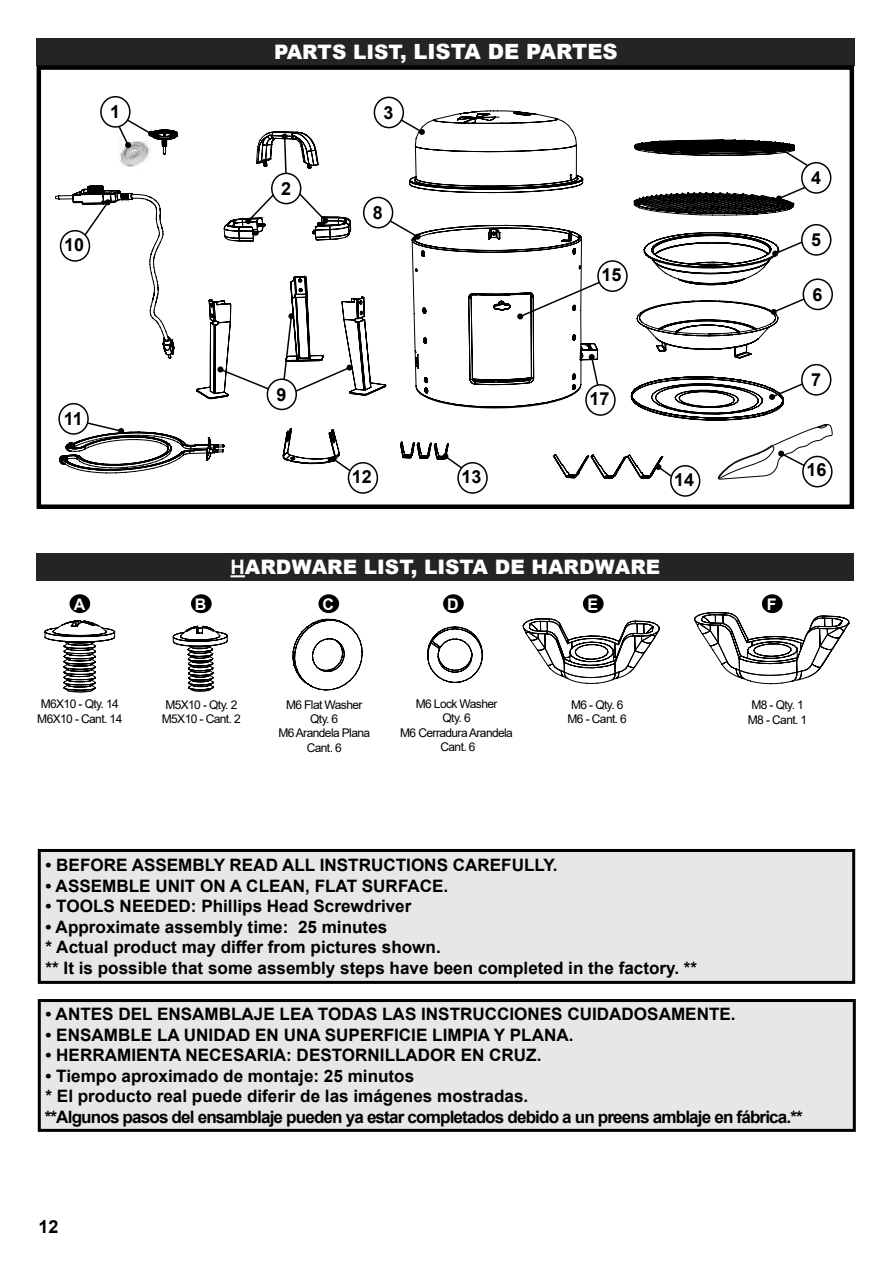
<style>
.page{position:relative;width:893px;height:1263px;background:#fff}
.page>*{position:absolute;margin:0;border:0;box-sizing:border-box;transform-origin:0 0}
.t1{font:900 21px "Arial";color:#fff}
.t2{font:900 19.95px "Arial";color:#fff}
.t3{font:700 18px "Arial";color:#000}
.t4{font:700 17.1px/20.5px "Arial";color:#000}
.t5{font:700 16.05px "Arial";color:#fff}
.t6{font:12px/14.4px "Arial";letter-spacing:-.05em;color:#000}
.s1{font-size:19.95px}
.s2{font-weight:700}
</style>
<div class="page">
<svg style="left:55px;top:111px;width:740px;height:363px"></svg>
<div style="left:39px;top:850px;width:815px;height:132px;background:#e6e7e8"></div>
<div style="left:38px;top:849px;width:817px;height:135px;border:3px solid #000"></div>
<div style="left:39px;top:1000px;width:815px;height:130px;background:#e6e7e8"></div>
<div style="left:38px;top:999px;width:818px;height:133px;border:3px solid #000"></div>
<div style="left:37px;top:38px;width:818px;height:27px;background:#242425"></div>
<div style="left:37px;top:65px;width:817px;height:444px;border:4px solid #000"></div>
<svg style="left:387px;top:111px;width:38px;height:24px"></svg>
<div style="left:374px;top:97px;width:29px;height:31px;background:#fff;border-radius:50%"></div>
<div style="left:374px;top:97px;width:30px;height:31px;border:2px solid #000;border-radius:50%"></div>
<svg style="left:383px;top:216px;width:38px;height:24px"></svg>
<div style="left:364px;top:197px;width:29px;height:31px;background:#fff;border-radius:50%"></div>
<div style="left:363px;top:197px;width:30px;height:31px;border:2px solid #000;border-radius:50%"></div>
<svg style="left:636px;top:295px;width:174px;height:64px"></svg>
<div style="left:803px;top:279px;width:29px;height:30px;background:#fff;border-radius:50%"></div>
<div style="left:803px;top:278px;width:30px;height:32px;border:2px solid #000;border-radius:50%"></div>
<svg style="left:769px;top:380px;width:39px;height:20px"></svg>
<div style="left:802px;top:365px;width:29px;height:30px;background:#fff;border-radius:50%"></div>
<div style="left:801px;top:364px;width:30px;height:32px;border:2px solid #000;border-radius:50%"></div>
<svg style="left:80px;top:418px;width:44px;height:16px"></svg>
<div style="left:59px;top:404px;width:29px;height:30px;background:#fff;border-radius:50%"></div>
<div style="left:58px;top:403px;width:31px;height:32px;border:2px solid #000;border-radius:50%"></div>
<svg style="left:218px;top:367px;width:57px;height:26px"></svg>
<svg style="left:217px;top:366px;width:7px;height:7px"></svg>
<svg style="left:282px;top:313px;width:70px;height:83px"></svg>
<div style="left:267px;top:379px;width:29px;height:30px;background:#fff;border-radius:50%"></div>
<div style="left:267px;top:378px;width:30px;height:32px;border:2px solid #000;border-radius:50%"></div>
<svg style="left:75px;top:199px;width:36px;height:49px"></svg>
<div style="left:61px;top:231px;width:28px;height:30px;background:#fff;border-radius:50%"></div>
<div style="left:60px;top:230px;width:30px;height:32px;border:2px solid #000;border-radius:50%"></div>
<svg style="left:282px;top:428px;width:398px;height:55px"></svg>
<div style="left:348px;top:463px;width:29px;height:30px;background:#fff;border-radius:50%"></div>
<div style="left:348px;top:462px;width:30px;height:32px;border:2px solid #000;border-radius:50%"></div>
<div style="left:458px;top:463px;width:29px;height:30px;background:#fff;border-radius:50%"></div>
<div style="left:457px;top:462px;width:31px;height:32px;border:2px solid #000;border-radius:50%"></div>
<div style="left:37px;top:553px;width:817px;height:28px;background:#242425"></div>
<svg style="left:230px;top:575px;width:15px;height:2px"></svg>
<svg style="left:694px;top:612px;width:155px;height:72px"></svg>
<svg style="left:173px;top:625px;width:55px;height:66px"></svg>
<svg style="left:292px;top:619px;width:71px;height:71px"></svg>
<svg style="left:427px;top:626px;width:56px;height:57px"></svg>
<svg style="left:522px;top:618px;width:138px;height:66px"></svg>
<svg style="left:44px;top:620px;width:71px;height:72px"></svg>
<div style="left:70px;top:594px;width:20px;height:19px;background:#000;border-radius:50%"></div>
<div style="left:191px;top:594px;width:21px;height:19px;background:#000;border-radius:50%"></div>
<div style="left:318px;top:594px;width:21px;height:19px;background:#000;border-radius:50%"></div>
<div style="left:443px;top:594px;width:21px;height:19px;background:#000;border-radius:50%"></div>
<div style="left:583px;top:594px;width:21px;height:19px;background:#000;border-radius:50%"></div>
<div style="left:762px;top:594px;width:21px;height:19px;background:#000;border-radius:50%"></div>
<div style="left:671px;top:466px;width:29px;height:30px;background:#fff;border-radius:50%"></div>
<div style="left:670px;top:465px;width:30px;height:32px;border:2px solid #000;border-radius:50%"></div>
<svg style="left:282px;top:133px;width:6px;height:40px"></svg>
<svg style="left:245px;top:189px;width:34px;height:35px"></svg>
<svg style="left:294px;top:188px;width:34px;height:36px"></svg>
<div style="left:272px;top:173px;width:29px;height:31px;background:#fff;border-radius:50%"></div>
<div style="left:271px;top:173px;width:30px;height:31px;border:2px solid #000;border-radius:50%"></div>
<svg style="left:776px;top:182px;width:34px;height:19px"></svg>
<svg style="left:778px;top:147px;width:34px;height:24px"></svg>
<div style="left:777px;top:146px;width:7px;height:6px;background:#000;border-radius:50%"></div>
<div style="left:802px;top:163px;width:29px;height:30px;background:#fff;border-radius:50%"></div>
<div style="left:801px;top:162px;width:30px;height:32px;border:2px solid #000;border-radius:50%"></div>
<svg style="left:517px;top:279px;width:88px;height:40px"></svg>
<div style="left:598px;top:261px;width:29px;height:30px;background:#fff;border-radius:50%"></div>
<div style="left:597px;top:260px;width:31px;height:32px;border:2px solid #000;border-radius:50%"></div>
<svg style="left:718px;top:424px;width:115px;height:56px"></svg>
<div style="left:803px;top:456px;width:29px;height:31px;background:#fff;border-radius:50%"></div>
<div style="left:802px;top:456px;width:30px;height:31px;border:2px solid #000;border-radius:50%"></div>
<img style="left:119px;top:155px;width:32px;height:13px">
<svg style="left:110px;top:111px;width:68px;height:44px"></svg>
<div style="left:101px;top:97px;width:29px;height:30px;background:#fff;border-radius:50%"></div>
<div style="left:100px;top:96px;width:31px;height:32px;border:2px solid #000;border-radius:50%"></div>
<div style="left:634px;top:224px;width:155px;height:62px;background:#fff"></div>
<div style="left:801px;top:224px;width:30px;height:32px;border:2px solid #000;border-radius:50%"></div>
<svg style="left:644px;top:232px;width:168px;height:53px"></svg>
<svg style="left:589px;top:354px;width:12px;height:36px"></svg>
<div style="left:586px;top:385px;width:29px;height:30px;background:#fff;border-radius:50%"></div>
<div style="left:585px;top:384px;width:31px;height:32px;border:2px solid #000;border-radius:50%"></div>
<p class="t3" style="left:110px;top:99px;width:12px">1</p>
<p class="t3" style="left:64px;top:232px;width:22px">10</p>
<p class="t3" style="left:64px;top:406px;width:21px">11</p>
<p class="t1" style="left:274px;top:36px;width:345px"><span class="s1">PARTS LIST,</span> LISTA DE PARTES</p>
<p class="t3" style="left:281px;top:176px;width:12px">2</p>
<p class="t3" style="left:384px;top:100px;width:12px">3</p>
<p class="t3" style="left:373px;top:200px;width:12px">8</p>
<p class="t3" style="left:601px;top:262px;width:22px">15</p>
<p class="t3" style="left:277px;top:382px;width:12px">9</p>
<p class="t3" style="left:352px;top:464px;width:22px">12</p>
<p class="t3" style="left:462px;top:464px;width:22px">13</p>
<p class="t3" style="left:589px;top:386px;width:22px">17</p>
<p class="t3" style="left:674px;top:467px;width:22px">14</p>
<p class="t2" style="left:230px;top:553px;width:431px"><span class="s2">H</span>ARDWARE LIST, LISTA DE HARDWARE</p>
<p class="t5" style="left:74px;top:593px;width:13px">A</p>
<p class="t5" style="left:195px;top:593px;width:13px">B</p>
<p class="t5" style="left:322px;top:593px;width:13px">C</p>
<p class="t5" style="left:447px;top:593px;width:13px">D</p>
<p class="t5" style="left:587px;top:593px;width:12px">E</p>
<p class="t5" style="left:767px;top:593px;width:11px">F</p>
<p class="t3" style="left:811px;top:165px;width:12px">4</p>
<p class="t3" style="left:811px;top:227px;width:12px">5</p>
<p class="t3" style="left:812px;top:282px;width:12px">6</p>
<p class="t3" style="left:811px;top:367px;width:12px">7</p>
<p class="t3" style="left:806px;top:457px;width:22px">16</p>
<p class="t6" style="left:37px;top:697px;width:87px">M6X10 - Qty. 14<br>M6X10 - Cant. 14</p>
<p class="t6" style="left:162px;top:697px;width:80px">M5X10 - Qty. 2<br>M5X10 - Cant. 2</p>
<p class="t6" style="left:278px;top:697px;width:93px;text-align:center">M6 Flat Washer<br>Qty. 6<br>M6 Arandela Plana<br>Cant. 6</p>
<p class="t6" style="left:400px;top:696px;width:114px;text-align:center">M6 Lock Washer<br>Qty. 6<br>M6 Cerradura Arandela<br>Cant. 6</p>
<p class="t6" style="left:568px;top:697px;width:61px">M6 - Qty. 6<br>M6 - Cant. 6</p>
<p class="t6" style="left:748px;top:698px;width:61px">M8 - Qty. 1<br>M8 - Cant. 1</p>
<p class="t4" style="left:46px;top:855px;width:514px">• BEFORE ASSEMBLY READ ALL INSTRUCTIONS CAREFULLY.</p>
<p class="t4" style="left:46px;top:876px;width:404px">• ASSEMBLE UNIT ON A CLEAN, FLAT SURFACE.</p>
<p class="t4" style="left:46px;top:896px;width:367px">• TOOLS NEEDED: Phillips Head Screwdriver</p>
<p class="t4" style="left:46px;top:917px;width:653px">• Approximate assembly time: 25 minutes<br>* Actual product may differ from pictures shown.<br>** It is possible that some assembly steps have been completed in the factory. **</p>
<p class="t4" style="left:46px;top:1004px;width:692px">• ANTES DEL ENSAMBLAJE LEA TODAS LAS INSTRUCCIONES CUIDADOSAMENTE.</p>
<p class="t4" style="left:46px;top:1025px;width:529px">• ENSAMBLE LA UNIDAD EN UNA SUPERFICIE LIMPIA Y PLANA.</p>
<p class="t4" style="left:46px;top:1045px;width:497px">• HERRAMIENTA NECESARIA: DESTORNILLADOR EN CRUZ.</p>
<p class="t4" style="left:45px;top:1066px;width:760px">• Tiempo aproximado de montaje: 25 minutos<br>* El producto real puede diferir de las imágenes mostradas.<br>**Algunos pasos del ensamblaje pueden ya estar completados debido a un preens amblaje en fábrica.**</p>
<p class="t3" style="left:39px;top:1214px;width:22px">12</p>
</div>
